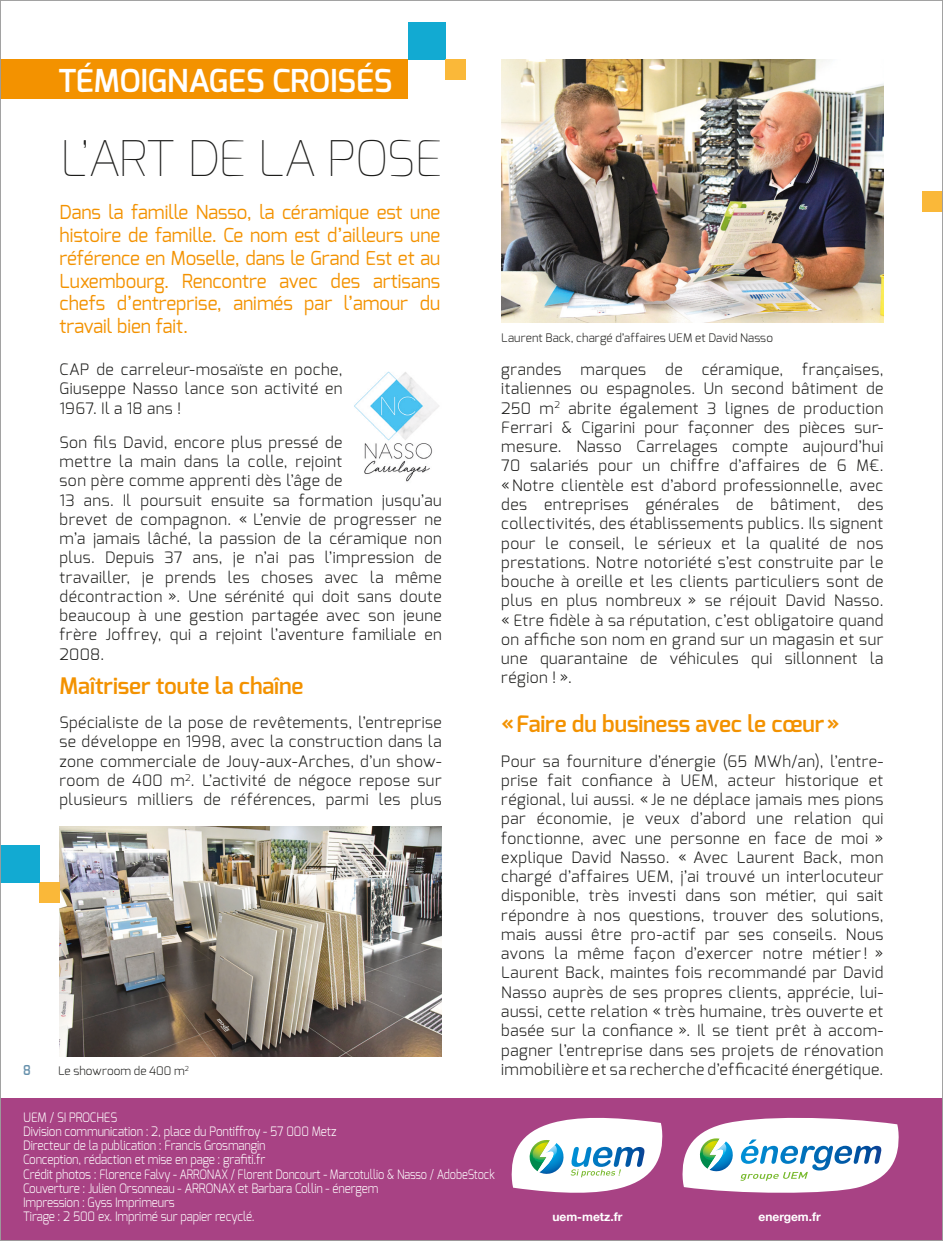
<style>
.page{position:relative;width:943px;height:1241px;background:#fff}
.page>*{position:absolute;margin:0;border:0;box-sizing:border-box;transform-origin:0 0}
.t1{font:100 49px "Exo";letter-spacing:-.025em;color:#1d1d1b}
.t2{font:600 31.5px "Exo";color:#fff}
.t3{font:600 22.75px "Exo";letter-spacing:-.005em;color:#f39200}
.t4{font:19.25px/22.8px "Exo";color:#f39200;text-align:justify}
.t5{font:300 15.75px/19.2px "Exo";letter-spacing:.025em;color:#1d1d1b;text-align:justify}
.t6{font:600 13.65px "Exo";color:#6791ac;scale:.9 1}
.t7{font:300 12.95px/14px "Exo";letter-spacing:-.01em;color:#fff;scale:.9 1}
.t8{font:700 12.08px "Helvetica Neue";color:#fff}
.t9{font:300 11.72px "Exo";letter-spacing:.01em;color:#1d1d1b}
</style>
<div class="page">
<img style="left:59px;top:826px;width:382px;height:230px">
<div style="left:0;top:1097px;width:943px;height:143px;background:#a84284"></div>
<svg style="left:511px;top:1117px;width:151px;height:75px"></svg>
<svg style="left:682px;top:1117px;width:216px;height:75px;background:#d4d4e1"></svg>
<div style="left:39px;top:882px;width:21px;height:20px;background:#fab839"></div>
<div style="left:0;top:845px;width:39px;height:37px;background:#12aad2"></div>
<div style="left:408px;top:22px;width:37px;height:38px;background:#12aad2"></div>
<div style="left:445px;top:60px;width:20px;height:20px;background:#fab839"></div>
<div style="left:922px;top:191px;width:21px;height:21px;background:#fab839"></div>
<div style="left:0;top:60px;width:407px;height:39px;background:#f39200"></div>
<img style="left:354px;top:371px;width:85px;height:111px">
<img style="left:501px;top:60px;width:382px;height:262px">
<h2 class="t2" style="left:58px;top:61px;width:336px">TÉMOIGNAGES CROISÉS</h2>
<h1 class="t1" style="left:60px;top:127px;width:384px">L’ART DE LA POSE</h1>
<p class="t4" style="left:60px;top:201px;width:382px">Dans la famille Nasso, la céramique est une histoire de famille. Ce nom est d’ailleurs une référence en Moselle, dans le Grand Est et au Luxembourg. Rencontre avec des artisans chefs d’entreprise, animés par l’amour du travail bien fait.</p>
<p class="t5" style="left:60px;top:360px;width:284px">CAP de carreleur-mosaïste en poche, Giuseppe Nasso lance son activité en 1967. Il a 18 ans !</p>
<p class="t5" style="left:60px;top:432px;width:384px;text-align:left">Son fils David, encore plus pressé de<br>mettre la main dans la colle, rejoint<br>son père comme apprenti dès l’âge de<br>13 ans. Il poursuit ensuite sa formation jusqu’au brevet de compagnon. « L’envie de progresser ne m’a jamais lâché, la passion de la céramique non plus. Depuis 37 ans, je n’ai pas l’impression de travailler, je prends les choses avec la même décontraction ». Une sérénité qui doit sans doute beaucoup à une gestion partagée avec son jeune frère Joffrey, qui a rejoint l’aventure familiale en 2008.</p>
<h3 class="t3" style="left:60px;top:671px;width:245px">Maîtriser toute la chaîne</h3>
<p class="t5" style="left:60px;top:712px;width:383px">Spécialiste de la pose de revêtements, l’entreprise se développe en 1998, avec la construction dans la zone commerciale de Jouy-aux-Arches, d’un show&shy;room de 400 m<sup>2</sup>. L’activité de négoce repose sur plusieurs milliers de références, parmi les plus</p>
<p class="t6" style="left:23px;top:1060px;width:10px">8</p>
<p class="t9" style="left:58px;top:1062px;width:132px">Le showroom de 400 m<sup>2</sup></p>
<p class="t9" style="left:501px;top:330px;width:273px">Laurent Back, chargé d’affaires UEM et David Nasso</p>
<p class="t5" style="left:501px;top:360px;width:384px">grandes marques de céramique, françaises, italiennes ou espagnoles. Un second bâtiment de 250 m<sup>2</sup> abrite également 3 lignes de production Ferrari &amp; Cigarini pour façonner des pièces sur&shy;mesure. Nasso Carrelages compte aujourd’hui 70 salariés pour un chiffre d’affaires de 6 M€. «Notre clientèle est d’abord professionnelle, avec des entreprises générales de bâtiment, des collectivités, des établissements publics. Ils signent pour le conseil, le sérieux et la qualité de nos prestations. Notre notoriété s’est construite par le bouche à oreille et les clients particuliers sont de plus en plus nombreux » se réjouit David Nasso. « Etre fidèle à sa réputation, c’est obligatoire quand on affiche son nom en grand sur un magasin et sur une quarantaine de véhicules qui sillonnent la région ! ».</p>
<h3 class="t3" style="left:501px;top:709px;width:340px">«Faire du business avec le cœur»</h3>
<p class="t5" style="left:501px;top:751px;width:384px">Pour sa fourniture d’énergie (65 MWh/an), l’entre&shy;prise fait confiance à UEM, acteur historique et régional, lui aussi. « Je ne déplace jamais mes pions par économie, je veux d’abord une relation qui fonctionne, avec une personne en face de moi » explique David Nasso. « Avec Laurent Back, mon chargé d’affaires UEM, j’ai trouvé un interlocuteur disponible, très investi dans son métier, qui sait répondre à nos questions, trouver des solutions, mais aussi être pro-actif par ses conseils. Nous avons la même façon d’exercer notre métier ! » Laurent Back, maintes fois recommandé par David Nasso auprès de ses propres clients, apprécie, lui&shy;aussi, cette relation « très humaine, très ouverte et basée sur la confiance ». Il se tient prêt à accom&shy;pagner l’entreprise dans ses projets de rénovation immobilière et sa recherche d’efficacité énergétique.</p>
<p class="t7" style="left:23px;top:1110px;width:525px">UEM / SI PROCHES<br>Division communication : 2, place du Pontiffroy - 57 000 Metz<br>Directeur de la publication : Francis Grosmangin<br>Conception, rédaction et mise en page : grafiti.fr<br>Crédit photos : Florence Falvy - ARRONAX / Florent Doncourt - Marcotullio &amp; Nasso / AdobeStock Couverture : Julien Orsonneau - ARRONAX et Barbara Collin - énergem<br>Impression : Gyss Imprimeurs<br>Tirage : 2 500 ex. Imprimé sur papier recyclé.</p>
<p class="t8" style="left:552px;top:1206px;width:72px">uem-metz.fr</p>
<p class="t8" style="left:758px;top:1206px;width:64px">energem.fr</p>
</div>
